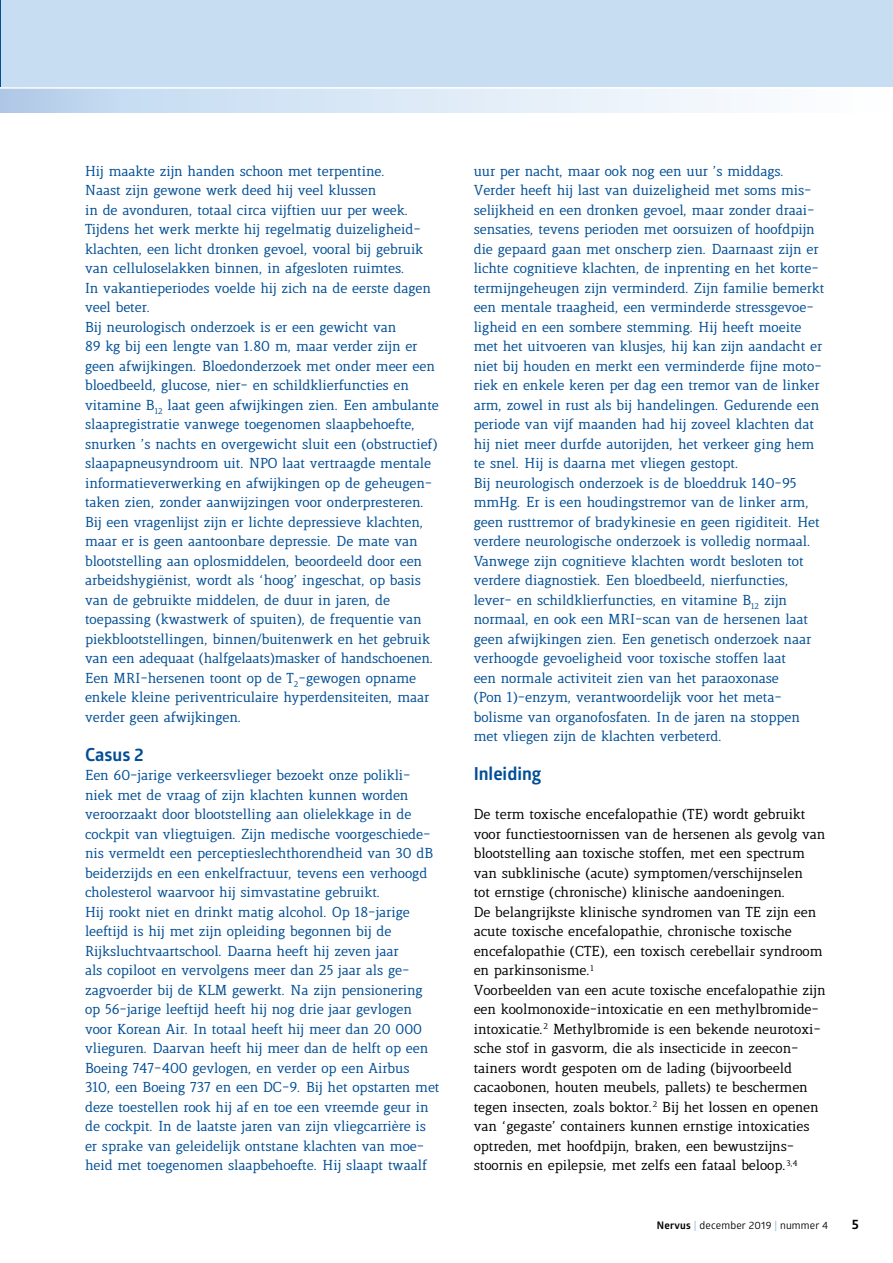
<style>
.page{position:relative;width:893px;height:1263px;background:#fff}
.page>*{position:absolute;margin:0;border:0;box-sizing:border-box;transform-origin:0 0}
.t1{font:700 18px "Glober";color:#004e95}
.t2{font:13.8px/19.5px "Lenga";color:#004e95}
.t3{font:13.8px/19.5px "Lenga";color:#000}
.t4{font:700 13.5px "Glober";color:#000}
.t5{font:10.5px "Glober";letter-spacing:.02em;color:#000}
.s1{font-weight:700}
.s2{color:#86bae4}
</style>
<div class="page">
<svg style="left:0;top:0;width:893px;height:113px;background:#cbdff2"></svg>
<hr style="left:0;top:87px;width:893px;height:2px;background:#fff">
<p class="t2" style="left:85px;top:162px;width:355px">Hij maakte zijn handen schoon met terpentine.<br>Naast zijn gewone werk deed hij veel klussen<br>in de avonduren, totaal circa vijftien uur per week.<br>Tijdens het werk merkte hij regelmatig duizeligheid&shy;klachten, een licht dronken gevoel, vooral bij gebruik van celluloselakken binnen, in afgesloten ruimtes.<br>In vakantieperiodes voelde hij zich na de eerste dagen veel beter.<br>Bij neurologisch onderzoek is er een gewicht van<br>89 kg bij een lengte van 1.80 m, maar verder zijn er geen afwijkingen. Bloedonderzoek met onder meer een bloedbeeld, glucose, nier- en schildklierfuncties en vitamine B<sub>12</sub> laat geen afwijkingen zien. Een ambulante slaapregistratie vanwege toegenomen slaapbehoefte, snurken ’s nachts en overgewicht sluit een (obstructief) slaapapneusyndroom uit. NPO laat vertraagde mentale informatieverwerking en afwijkingen op de geheugen&shy;taken zien, zonder aanwijzingen voor onderpresteren.<br>Bij een vragenlijst zijn er lichte depressieve klachten, maar er is geen aantoonbare depressie. De mate van blootstelling aan oplosmiddelen, beoordeeld door een arbeidshygiënist, wordt als ‘hoog’ ingeschat, op basis van de gebruikte middelen, de duur in jaren, de toepassing (kwastwerk of spuiten), de frequentie van piekblootstellingen, binnen/buitenwerk en het gebruik van een adequaat (halfgelaats)masker of handschoenen.<br>Een MRI-hersenen toont op de T<sub>2</sub>-gewogen opname enkele kleine periventriculaire hyperdensiteiten, maar verder geen afwijkingen.</p>
<h1 class="t1" style="left:85px;top:742px;width:60px">Casus 2</h1>
<p class="t2" style="left:85px;top:766px;width:356px">Een 60-jarige verkeersvlieger bezoekt onze polikli&shy;niek met de vraag of zijn klachten kunnen worden veroorzaakt door blootstelling aan olielekkage in de cockpit van vliegtuigen. Zijn medische voorgeschiede&shy;nis vermeldt een perceptieslechthorendheid van 30 dB beiderzijds en een enkelfractuur, tevens een verhoogd cholesterol waarvoor hij simvastatine gebruikt.<br>Hij rookt niet en drinkt matig alcohol. Op 18-jarige leeftijd is hij met zijn opleiding begonnen bij de Rijksluchtvaartschool. Daarna heeft hij zeven jaar<br>als copiloot en vervolgens meer dan 25 jaar als ge&shy;zagvoerder bij de KLM gewerkt. Na zijn pensionering op 56-jarige leeftijd heeft hij nog drie jaar gevlogen voor Korean Air. In totaal heeft hij meer dan 20 000 vlieguren. Daarvan heeft hij meer dan de helft op een Boeing 747-400 gevlogen, en verder op een Airbus<br>310, een Boeing 737 en een DC-9. Bij het opstarten met deze toestellen rook hij af en toe een vreemde geur in de cockpit. In de laatste jaren van zijn vliegcarrière is er sprake van geleidelijk ontstane klachten van moe&shy;heid met toegenomen slaapbehoefte. Hij slaapt twaalf</p>
<p class="t2" style="left:474px;top:162px;width:352px">uur per nacht, maar ook nog een uur ’s middags.<br>Verder heeft hij last van duizeligheid met soms mis&shy;selijkheid en een dronken gevoel, maar zonder draai&shy;sensaties, tevens perioden met oorsuizen of hoofdpijn die gepaard gaan met onscherp zien. Daarnaast zijn er lichte cognitieve klachten, de inprenting en het korte&shy;termijngeheugen zijn verminderd. Zijn familie bemerkt een mentale traagheid, een verminderde stressgevoe&shy;ligheid en een sombere stemming. Hij heeft moeite met het uitvoeren van klusjes, hij kan zijn aandacht er niet bij houden en merkt een verminderde fijne moto&shy;riek en enkele keren per dag een tremor van de linker arm, zowel in rust als bij handelingen. Gedurende een periode van vijf maanden had hij zoveel klachten dat hij niet meer durfde autorijden, het verkeer ging hem te snel. Hij is daarna met vliegen gestopt.<br>Bij neurologisch onderzoek is de bloeddruk 140-95 mmHg. Er is een houdingstremor van de linker arm, geen rusttremor of bradykinesie en geen rigiditeit. Het verdere neurologische onderzoek is volledig normaal.<br>Vanwege zijn cognitieve klachten wordt besloten tot verdere diagnostiek. Een bloedbeeld, nierfuncties, lever- en schildklierfuncties, en vitamine B<sub>12</sub> zijn normaal, en ook een MRI-scan van de hersenen laat geen afwijkingen zien. Een genetisch onderzoek naar verhoogde gevoeligheid voor toxische stoffen laat<br>een normale activiteit zien van het paraoxonase<br>(Pon 1)-enzym, verantwoordelijk voor het meta&shy;bolisme van organofosfaten. In de jaren na stoppen met vliegen zijn de klachten verbeterd.</p>
<h1 class="t1" style="left:474px;top:761px;width:69px">Inleiding</h1>
<p class="t3" style="left:474px;top:805px;width:353px">De term toxische encefalopathie (TE) wordt gebruikt voor functiestoornissen van de hersenen als gevolg van blootstelling aan toxische stoffen, met een spectrum van subklinische (acute) symptomen/verschijnselen<br>tot ernstige (chronische) klinische aandoeningen.<br>De belangrijkste klinische syndromen van TE zijn een acute toxische encefalopathie, chronische toxische encefalopathie (CTE), een toxisch cerebellair syndroom en parkinsonisme.<sup>1<br></sup>Voorbeelden van een acute toxische encefalopathie zijn een koolmonoxide-intoxicatie en een methylbromide&shy;intoxicatie.<sup>2</sup> Methylbromide is een bekende neurotoxi&shy;sche stof in gasvorm, die als insecticide in zeecon&shy;tainers wordt gespoten om de lading (bijvoorbeeld cacaobonen, houten meubels, pallets) te beschermen tegen insecten, zoals boktor.<sup>2</sup> Bij het lossen en openen van ‘gegaste’ containers kunnen ernstige intoxicaties optreden, met hoofdpijn, braken, een bewustzijns&shy;stoornis en epilepsie, met zelfs een fataal beloop.<sup>3,4</sup></p>
<p class="t5" style="left:657px;top:1218px;width:173px"><span class="s1">Nervus</span> <span class="s2">|</span> december 2019 <span class="s2">|</span> nummer 4</p>
<p class="t4" style="left:852px;top:1214px;width:9px">5</p>
</div>
